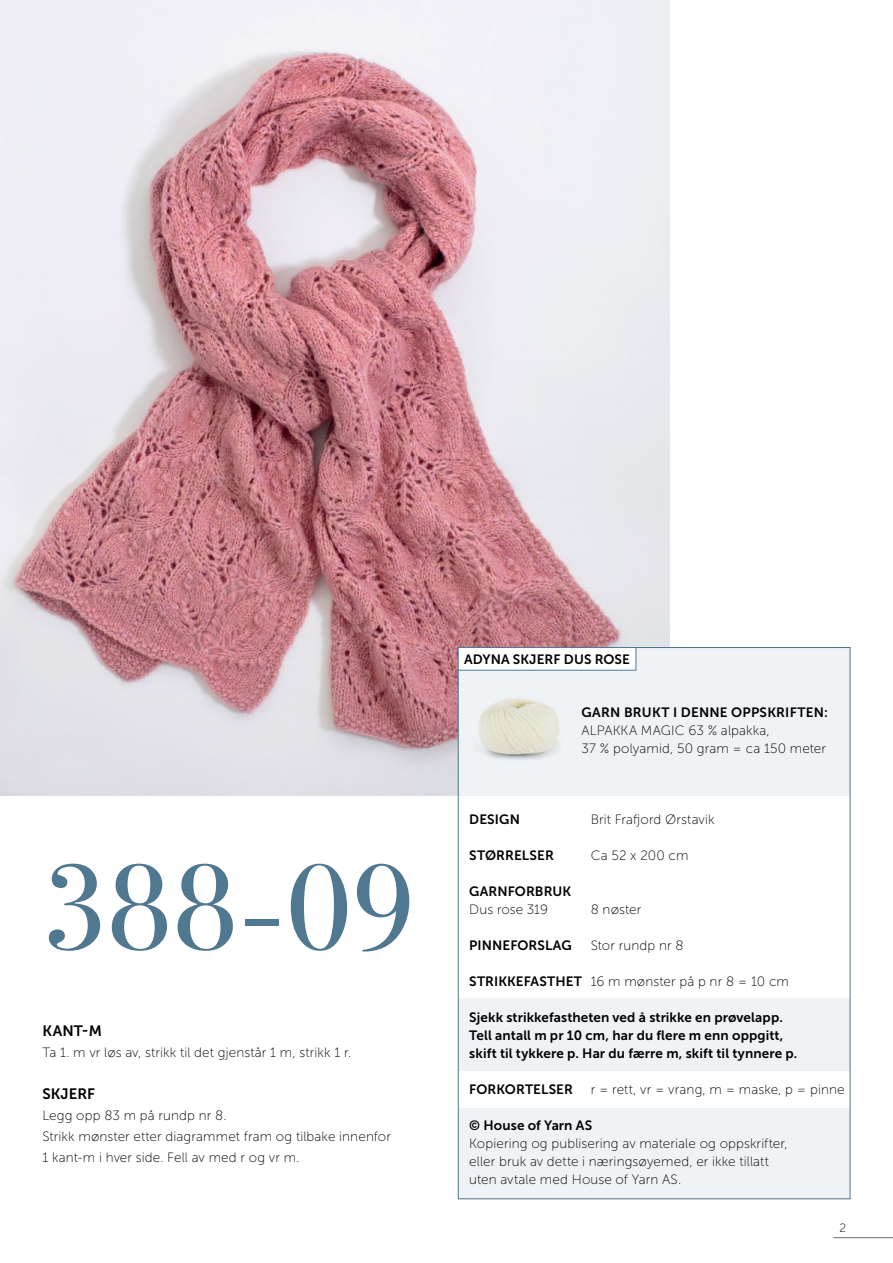
<style>
.page{position:relative;width:893px;height:1263px;background:#fff}
.page>*{position:absolute;margin:0;border:0;box-sizing:border-box;transform-origin:0 0}
.t1{font:121.5px "Bodoni Svty Two ITCTT";color:#517891}
.INNHOLD-_Opps{font:15px "Museo Sans 700";letter-spacing:.005em;color:#000}
.INNHOLD{font:13.5px "Museo Sans 100";letter-spacing:.01em;color:#000}
.INNHOLD-2{font:13.5px "Museo Sans 700";letter-spacing:.01em;color:#000}
.INNHOLD-_Opps-2{font:13.5px/21px "Museo Sans 100";letter-spacing:.01em;color:#000}
.INNHOLD-_Opps-3{font:13.5px "Museo Sans 700";letter-spacing:.005em;color:#000}
.t2{font:12px "Museo Sans 100";color:#000}
.s1{font-family:"Museo Sans 700"}
</style>
<div class="page">
<hr style="left:833px;top:1237px;width:60px;height:1px;background:#6d6e71">
<img style="left:0;top:0;width:670px;height:795px">
<div style="left:458px;top:647px;width:392px;height:149px;background:#eff3f6"></div>
<div style="left:458px;top:647px;width:178px;height:23px;background:#fff"></div>
<div style="left:458px;top:647px;width:178px;height:24px;border:1px solid #517891"></div>
<img style="left:478px;top:697px;width:82px;height:63px">
<div style="left:458px;top:999px;width:392px;height:72px;background:#eff3f6"></div>
<div style="left:458px;top:1108px;width:392px;height:91px;background:#eff3f6"></div>
<p class="t1" style="left:43px;top:808px;width:375px">388-09</p>
<p class="INNHOLD-_Opps" style="left:43px;top:1022px;width:61px">KANT-M</p>
<p class="INNHOLD-_Opps-2" style="left:43px;top:1042px;width:310px">Ta 1. m vr løs av, strikk til det gjenstår 1 m, strikk 1 r.</p>
<p class="INNHOLD-_Opps" style="left:43px;top:1085px;width:54px">SKJERF</p>
<p class="INNHOLD-_Opps-2" style="left:43px;top:1105px;width:186px">Legg opp 83 m på rundp nr 8.</p>
<p class="INNHOLD-_Opps-2" style="left:43px;top:1126px;width:350px">Strikk mønster etter diagrammet fram og tilbake innenfor<br>1 kant-m i hver side. Fell av med r og vr m.</p>
<p class="INNHOLD-_Opps-3" style="left:464px;top:651px;width:167px">ADYNA SKJERF DUS ROSE</p>
<p class="INNHOLD-2" style="left:582px;top:705px;width:248px">GARN BRUKT I DENNE OPPSKRIFTEN:</p>
<p class="INNHOLD" style="left:582px;top:723px;width:190px">ALPAKKA MAGIC 63 % alpakka,</p>
<p class="INNHOLD" style="left:582px;top:741px;width:246px">37 % polyamid, 50 gram = ca 150 meter</p>
<p class="INNHOLD-2" style="left:469px;top:812px;width:52px">DESIGN</p>
<p class="INNHOLD" style="left:591px;top:812px;width:125px">Brit Frafjord Ørstavik</p>
<p class="INNHOLD-2" style="left:469px;top:848px;width:86px">STØRRELSER</p>
<p class="INNHOLD" style="left:591px;top:848px;width:99px">Ca 52 x 200 cm</p>
<p class="INNHOLD-2" style="left:469px;top:884px;width:104px">GARNFORBRUK</p>
<p class="INNHOLD" style="left:469px;top:902px;width:81px">Dus rose 319</p>
<p class="INNHOLD" style="left:591px;top:902px;width:52px">8 nøster</p>
<p class="INNHOLD-2" style="left:469px;top:938px;width:104px">PINNEFORSLAG</p>
<p class="INNHOLD" style="left:591px;top:938px;width:94px">Stor rundp nr 8</p>
<p class="INNHOLD" style="left:469px;top:974px;width:321px"><span class="s1">STRIKKEFASTHET</span> 16 m mønster på p nr 8 = 10 cm</p>
<p class="INNHOLD-2" style="left:469px;top:1010px;width:315px">Sjekk strikkefastheten ved å strikke en prøvelapp.</p>
<p class="INNHOLD-2" style="left:469px;top:1028px;width:316px">Tell antall m pr 10 cm, har du flere m enn oppgitt,</p>
<p class="INNHOLD-2" style="left:469px;top:1046px;width:330px">skift til tykkere p. Har du færre m, skift til tynnere p.</p>
<p class="INNHOLD-2" style="left:469px;top:1082px;width:105px">FORKORTELSER</p>
<p class="INNHOLD" style="left:591px;top:1082px;width:255px">r = rett, vr = vrang, m = maske, p = pinne</p>
<p class="INNHOLD-2" style="left:469px;top:1118px;width:124px">© House of Yarn AS</p>
<p class="INNHOLD" style="left:469px;top:1136px;width:320px">Kopiering og publisering av materiale og oppskrifter,</p>
<p class="INNHOLD" style="left:469px;top:1154px;width:301px">eller bruk av dette i næringsøyemed, er ikke tillatt</p>
<p class="INNHOLD" style="left:469px;top:1172px;width:214px">uten avtale med House of Yarn AS.</p>
<p class="t2" style="left:839px;top:1221px;width:8px">2</p>
</div>
